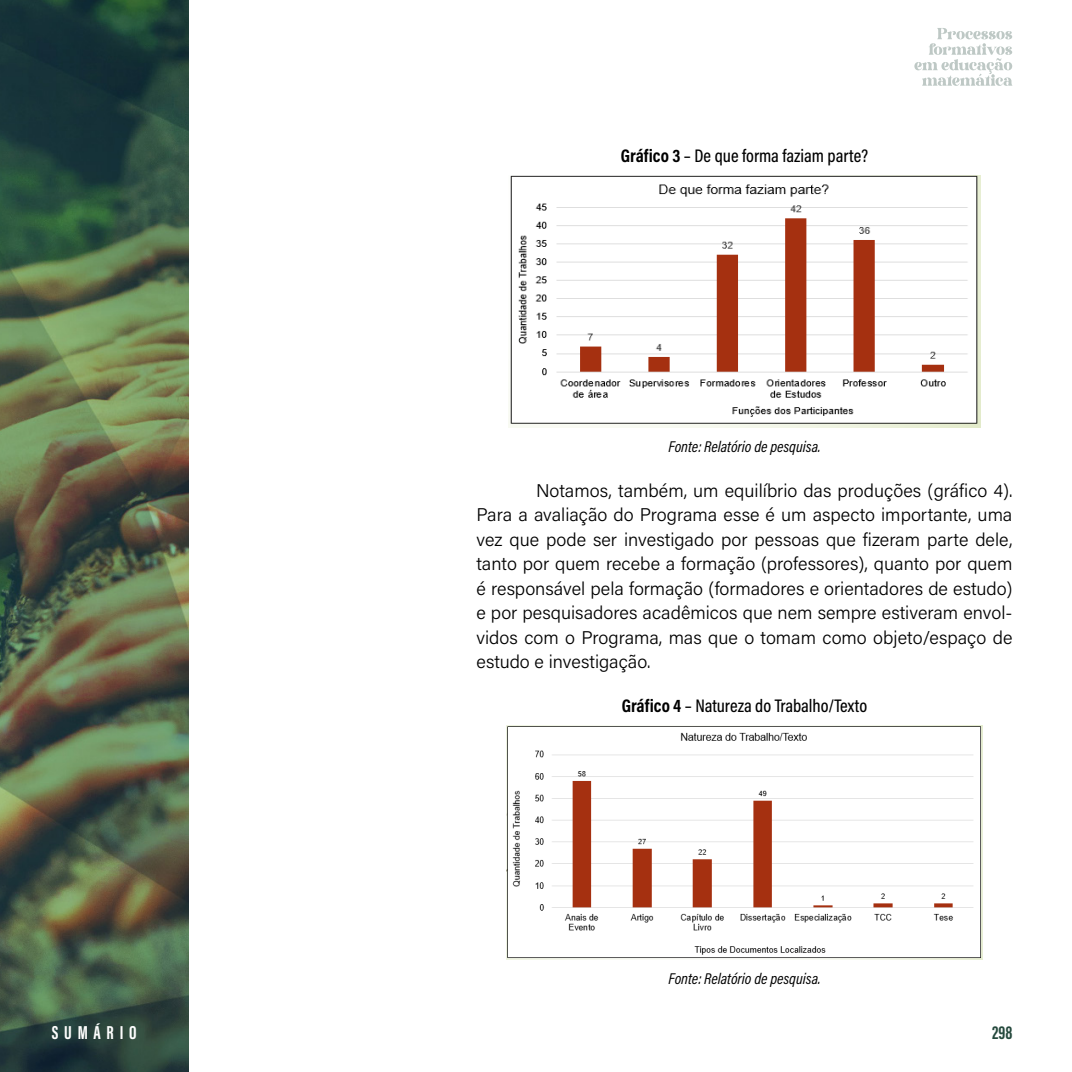
<style>
.page{position:relative;width:1072px;height:1072px;background:#fff}
.page>*{position:absolute;margin:0;border:0;box-sizing:border-box;transform-origin:0 0}
.t1{font:700 19.25px "Acumin Pro Extra Cond";letter-spacing:.3em;color:#fff}
.t2{font:700 19.25px "Acumin Pro Extra Cond";color:#25493d}
.t3{font:300 18.38px/24.5px "Acumin Pro";color:#000;text-align:justify}
.t4{font:500 18.38px "Acumin Pro Cond";color:#000}
.t5{font:italic 15.75px "Acumin Pro Cond";color:#000}
.s1{font-weight:700}
</style>
<div class="page">
<img style="left:0;top:0;width:189px;height:1071px">
<svg style="left:914px;top:28px;width:98px;height:58px"></svg>
<img style="left:509px;top:175px;width:471px;height:253px">
<img style="left:506px;top:725px;width:476px;height:234px">
<p class="t4" style="left:621px;top:144px;width:249px"><span class="s1">Gráfico 3</span> – De que forma faziam parte?</p>
<p class="t5" style="left:668px;top:436px;width:154px">Fonte: Relatório de pesquisa.</p>
<p class="t3" style="left:476px;top:477px;width:537px;text-indent:60px">Notamos, também, um equilíbrio das produções (gráfico 4).<br>Para a avaliação do Programa esse é um aspecto importante, uma vez que pode ser investigado por pessoas que fizeram parte dele, tanto por quem recebe a formação (professores), quanto por quem é responsável pela formação (formadores e orientadores de estudo) e por pesquisadores acadêmicos que nem sempre estiveram envol&shy;vidos com o Programa, mas que o tomam como objeto/espaço de estudo e investigação.</p>
<p class="t4" style="left:621px;top:694px;width:247px"><span class="s1">Gráfico 4</span> – Natureza do Trabalho/Texto</p>
<p class="t5" style="left:668px;top:968px;width:154px">Fonte: Relatório de pesquisa.</p>
<p class="t1" style="left:52px;top:1020px;width:86px">SUMÁRIO</p>
<p class="t2" style="left:992px;top:1020px;width:22px">298</p>
</div>
